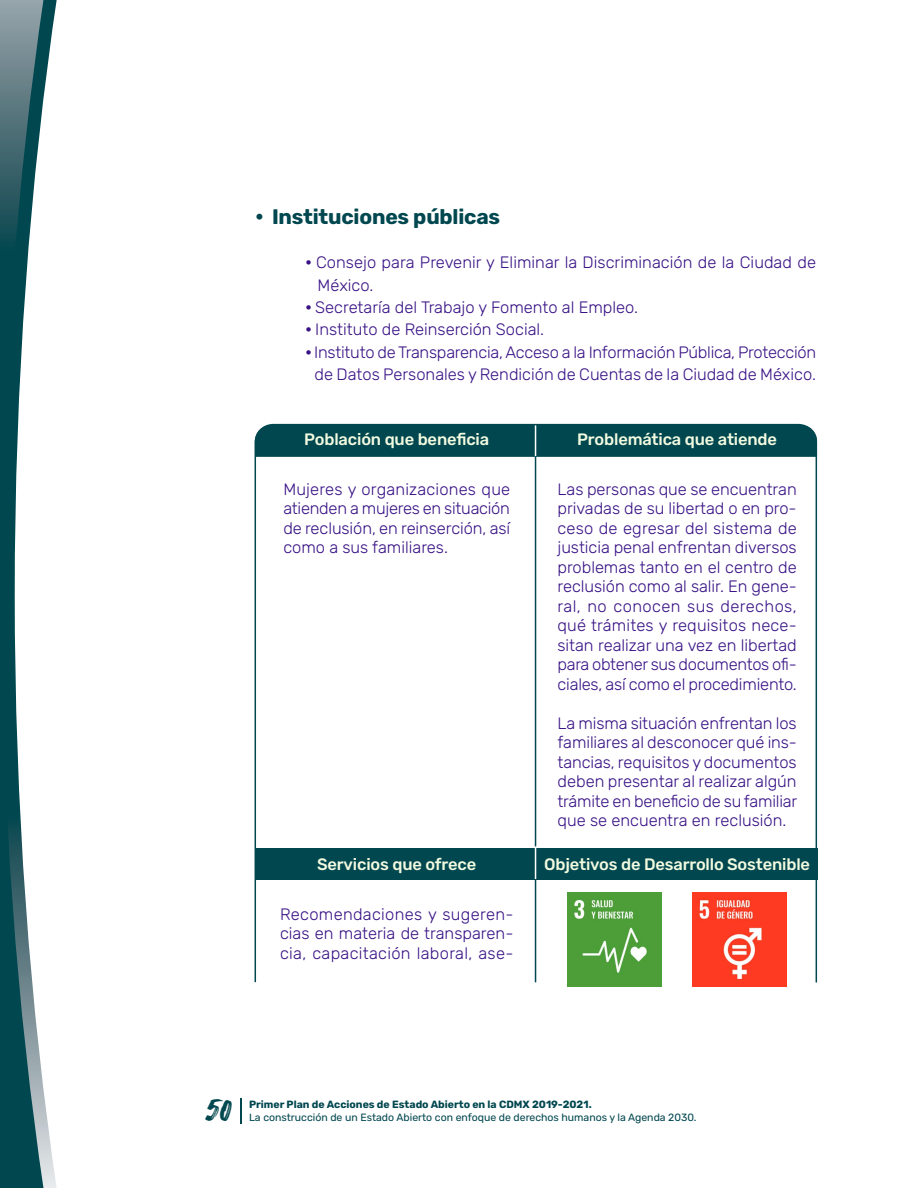
<style>
.page{position:relative;width:918px;height:1188px;background:#fff}
.page>*{position:absolute;margin:0;border:0;box-sizing:border-box;transform-origin:0 0}
.t1{font:33px "Hey August";color:#00474f}
.t2{font:700 21px "Rubik";letter-spacing:-.01em;color:#00474f}
.t3{font:300 16.5px/19.5px "Rubik";color:#381285;text-align:justify}
.t4{font:500 16.5px "Rubik";letter-spacing:-.01em;color:#f2fae0}
.t5{font:10.5px "Rubik";color:#00474f}
.t6{font:700 10.5px "Rubik";color:#00474f}
.s1{font-weight:900}
.s2{font-weight:800}
</style>
<div class="page">
<img style="left:568px;top:984px;width:93px;height:2px">
<img style="left:693px;top:984px;width:93px;height:2px">
<svg style="left:254px;top:423px;width:564px;height:561px"></svg>
<svg style="left:44px;top:0;width:13px;height:1188px"></svg>
<svg style="left:0;top:0;width:44px;height:1188px"></svg>
<svg style="left:240px;top:1098px;width:1px;height:26px"></svg>
<p class="t2" style="left:256px;top:204px;width:246px"><span class="s1">•</span> Instituciones públicas</p>
<p class="t3" style="left:318px;top:252px;width:500px;line-height:22.4px;text-indent:-12px"><span class="s2">•</span> Consejo para Prevenir y Eliminar la Discriminación de la Ciudad de<br>México.</p>
<p class="t3" style="left:306px;top:298px;width:334px"><span class="s2">•</span> Secretaría del Trabajo y Fomento al Empleo.</p>
<p class="t3" style="left:306px;top:320px;width:240px"><span class="s2">•</span> Instituto de Reinserción Social.</p>
<p class="t3" style="left:306px;top:341px;width:512px;line-height:22.4px;text-align:center"><span class="s2">•</span> Instituto de Transparencia, Acceso a la Información Pública, Protección de Datos Personales y Rendición de Cuentas de la Ciudad de México.</p>
<p class="t4" style="left:304px;top:430px;width:186px">Población que beneficia</p>
<p class="t4" style="left:577px;top:430px;width:201px">Problemática que atiende</p>
<p class="t3" style="left:283px;top:480px;width:228px">Mujeres y organizaciones que atienden a mujeres en situación de reclusión, en reinserción, así como a sus familiares.</p>
<p class="t3" style="left:558px;top:480px;width:241px">Las personas que se encuentran privadas de su libertad o en pro&shy;ceso de egresar del sistema de justicia penal enfrentan diversos problemas tanto en el centro de reclusión como al salir. En gene&shy;ral, no conocen sus derechos, qué trámites y requisitos nece&shy;sitan realizar una vez en libertad para obtener sus documentos ofi&shy;ciales, así como el procedimiento.</p>
<p class="t3" style="left:558px;top:714px;width:241px">La misma situación enfrentan los familiares al desconocer qué ins&shy;tancias, requisitos y documentos deben presentar al realizar algún trámite en beneficio de su familiar que se encuentra en reclusión.</p>
<p class="t4" style="left:317px;top:855px;width:161px">Servicios que ofrece</p>
<p class="t4" style="left:544px;top:855px;width:267px">Objetivos de Desarrollo Sostenible</p>
<p class="t3" style="left:280px;top:905px;width:235px">Recomendaciones y sugeren&shy;cias en materia de transparen&shy;cia, capacitación laboral, ase-</p>
<h1 class="t1" style="left:205px;top:1092px;width:28px">50</h1>
<p class="t6" style="left:249px;top:1098px;width:344px">Primer Plan de Acciones de Estado Abierto en la CDMX 2019-2021.</p>
<p class="t5" style="left:249px;top:1111px;width:449px">La construcción de un Estado Abierto con enfoque de derechos humanos y la Agenda 2030.</p>
</div>
